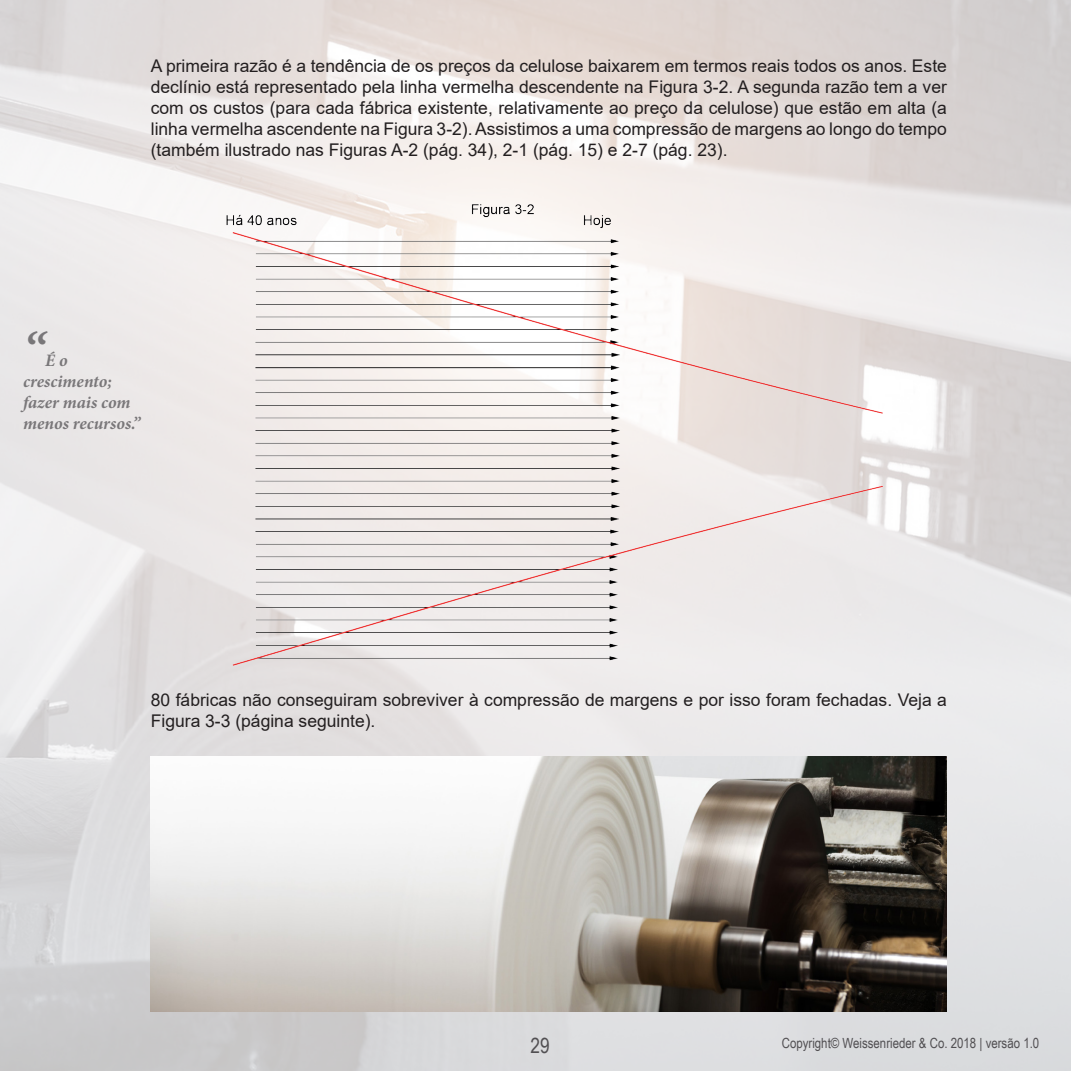
<style>
.page{position:relative;width:1071px;height:1071px;background:#fff}
.page>*{position:absolute;margin:0;border:0;box-sizing:border-box;transform-origin:0 0}
.t1{font:italic 700 49px "Minion Pro";color:#514f52}
.t2{font:21px "Arial Narrow";color:#514f52}
.t3{font:17.5px/21px "Arial";color:#231f20;text-align:justify}
.t4{font:italic 700 17.5px/21px "Minion Pro";color:#514f52}
.t5{font:14px "Arial Narrow";color:#514f52}
</style>
<div class="page">
<img style="left:0;top:0;width:1071px;height:1071px">
<img style="left:151px;top:756px;width:796px;height:255px">
<img style="left:151px;top:177px;width:744px;height:496px">
<p class="t3" style="left:151px;top:56px;width:798px">A primeira razão é a tendência de os preços da celulose baixarem em termos reais todos os anos. Este declínio está representado pela linha vermelha descendente na Figura 3-2. A segunda razão tem a ver com os custos (para cada fábrica existente, relativamente ao preço da celulose) que estão em alta (a linha vermelha ascendente na Figura 3-2). Assistimos a uma compressão de margens ao longo do tempo (também ilustrado nas Figuras A-2 (pág. 34), 2-1 (pág. 15) e 2-7 (pág. 23).</p>
<h1 class="t1" style="left:23px;top:316px;width:24px">“</h1>
<p class="t4" style="left:23px;top:350px;width:119px;text-indent:22px">É o crescimento; fazer mais com menos recursos.”</p>
<p class="t3" style="left:151px;top:689px;width:798px">80 fábricas não conseguiram sobreviver à compressão de margens e por isso foram fechadas. Veja a<br>Figura 3-3 (página seguinte).</p>
<p class="t2" style="left:531px;top:1030px;width:21px">29</p>
<p class="t5" style="left:782px;top:1033px;width:259px">Copyright© Weissenrieder &amp; Co. 2018 | versão 1.0</p>
</div>
